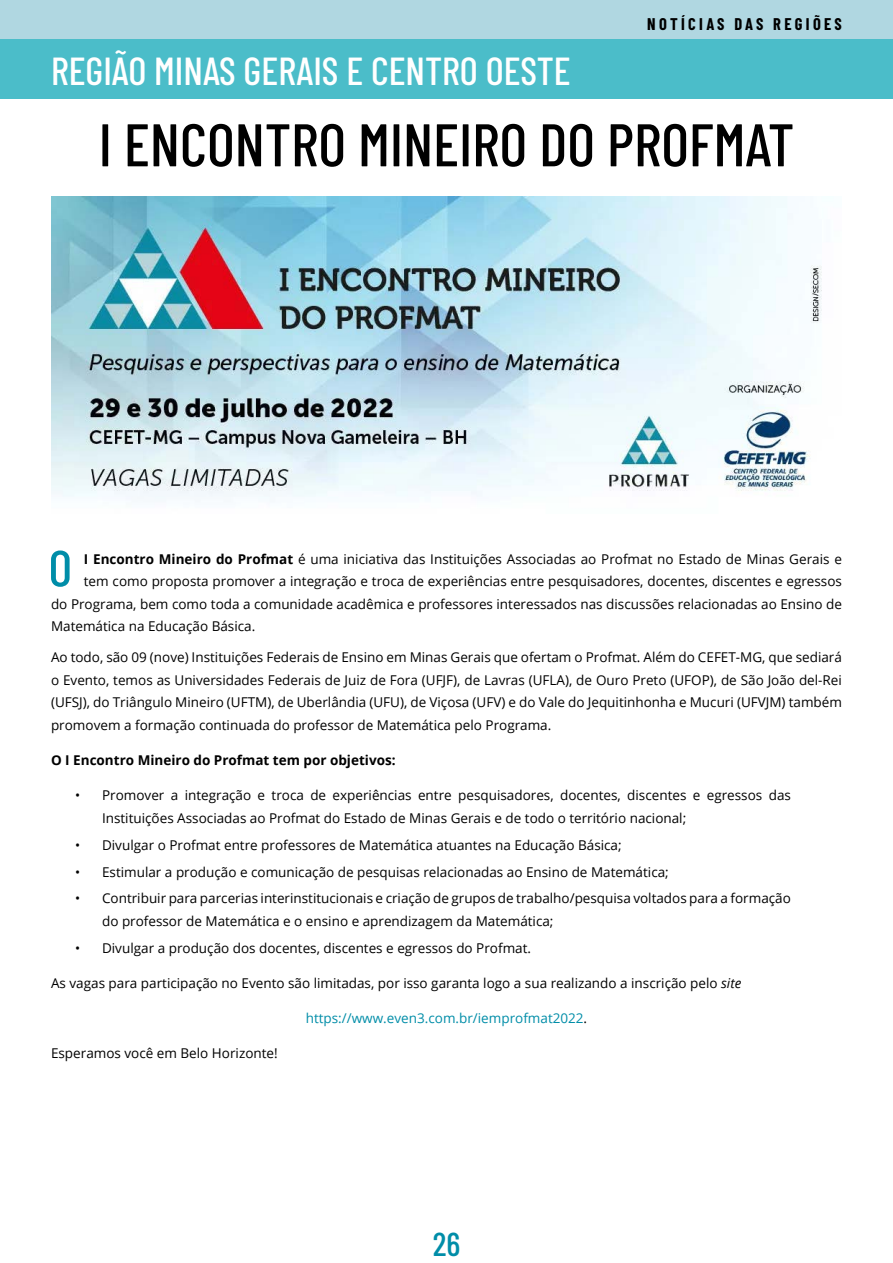
<style>
.page{position:relative;width:893px;height:1263px;background:#fff}
.page>*{position:absolute;margin:0;border:0;box-sizing:border-box;transform-origin:0 0}
.t1{font:500 60px "Barlow Condensed";color:#000}
.t2{font:500 50.7px "Barlow Condensed";color:#008da8}
.t3{font:500 39px "Barlow Condensed";color:#fff}
.t4{font:500 33px "Barlow Condensed";color:#008da8}
.t5{font:700 16.5px "Barlow Condensed";letter-spacing:.2em;color:#000}
.t6{font:13.5px/22.5px "Open Sans";color:#000}
.t7{font:700 13.5px "Open Sans";color:#000}
.t8{font:13.5px "Open Sans";color:#008da8}
.s1{font-weight:700}
.s2{font-style:italic}
.s3{color:#000}
</style>
<div class="page">
<div style="left:0;top:0;width:893px;height:41px;background:#b0d7e1"></div>
<div style="left:0;top:39px;width:893px;height:60px;background:#4bbdc9"></div>
<img style="left:51px;top:197px;width:771px;height:304px">
<p class="t5" style="left:647px;top:13px;width:196px">NOTÍCIAS DAS REGIÕES</p>
<h3 class="t3" style="left:51px;top:43px;width:521px">REGIÃO MINAS GERAIS E CENTRO OESTE</h3>
<h1 class="t1" style="left:99px;top:102px;width:697px">I ENCONTRO MINEIRO DO PROFMAT</h1>
<h2 class="t2" style="left:49px;top:532px;width:25px">O</h2>
<p class="t6" style="left:84px;top:547px;width:759px"><span class="s1">I Encontro Mineiro do Profmat</span> é uma iniciativa das Instituições Associadas ao Profmat no Estado de Minas Gerais e</p>
<p class="t6" style="left:84px;top:570px;width:760px">tem como proposta promover a integração e troca de experiências entre pesquisadores, docentes, discentes e egressos</p>
<p class="t6" style="left:51px;top:592px;width:792px">do Programa, bem como toda a comunidade acadêmica e professores interessados nas discussões relacionadas ao Ensino de</p>
<p class="t6" style="left:51px;top:615px;width:206px">Matemática na Educação Básica.</p>
<p class="t6" style="left:51px;top:646px;width:792px;text-align:justify">Ao todo, são 09 (nove) Instituições Federais de Ensino em Minas Gerais que ofertam o Profmat. Além do CEFET-MG, que sediará o Evento, temos as Universidades Federais de Juiz de Fora (UFJF), de Lavras (UFLA), de Ouro Preto (UFOP), de São João del-Rei (UFSJ), do Triângulo Mineiro (UFTM), de Uberlândia (UFU), de Viçosa (UFV) e do Vale do Jequitinhonha e Mucuri (UFVJM) também promovem a formação continuada do professor de Matemática pelo Programa.</p>
<p class="t7" style="left:51px;top:751px;width:346px">O I Encontro Mineiro do Profmat tem por objetivos:</p>
<p class="t6" style="left:102px;top:784px;width:690px;text-indent:-27px">• Promover a integração e troca de experiências entre pesquisadores, docentes, discentes e egressos das<br>Instituições Associadas ao Profmat do Estado de Minas Gerais e de todo o território nacional;</p>
<p class="t6" style="left:75px;top:833px;width:548px">• Divulgar o Profmat entre professores de Matemática atuantes na Educação Básica;</p>
<p class="t6" style="left:75px;top:860px;width:595px">• Estimular a produção e comunicação de pesquisas relacionadas ao Ensino de Matemática;</p>
<p class="t6" style="left:102px;top:887px;width:690px;text-indent:-27px">• Contribuir para parcerias interinstitucionais e criação de grupos de trabalho/pesquisa voltados para a formação do professor de Matemática e o ensino e aprendizagem da Matemática;</p>
<p class="t6" style="left:75px;top:936px;width:458px">• Divulgar a produção dos docentes, discentes e egressos do Profmat.</p>
<p class="t6" style="left:51px;top:971px;width:692px">As vagas para participação no Evento são limitadas, por isso garanta logo a sua realizando a inscrição pelo <span class="s2">site</span></p>
<p class="t8" style="left:306px;top:1009px;width:283px">https://www.even3.com.br/iemprofmat2022<span class="s3">.</span></p>
<p class="t6" style="left:51px;top:1042px;width:228px">Esperamos você em Belo Horizonte!</p>
<h3 class="t4" style="left:433px;top:1220px;width:29px">26</h3>
</div>
